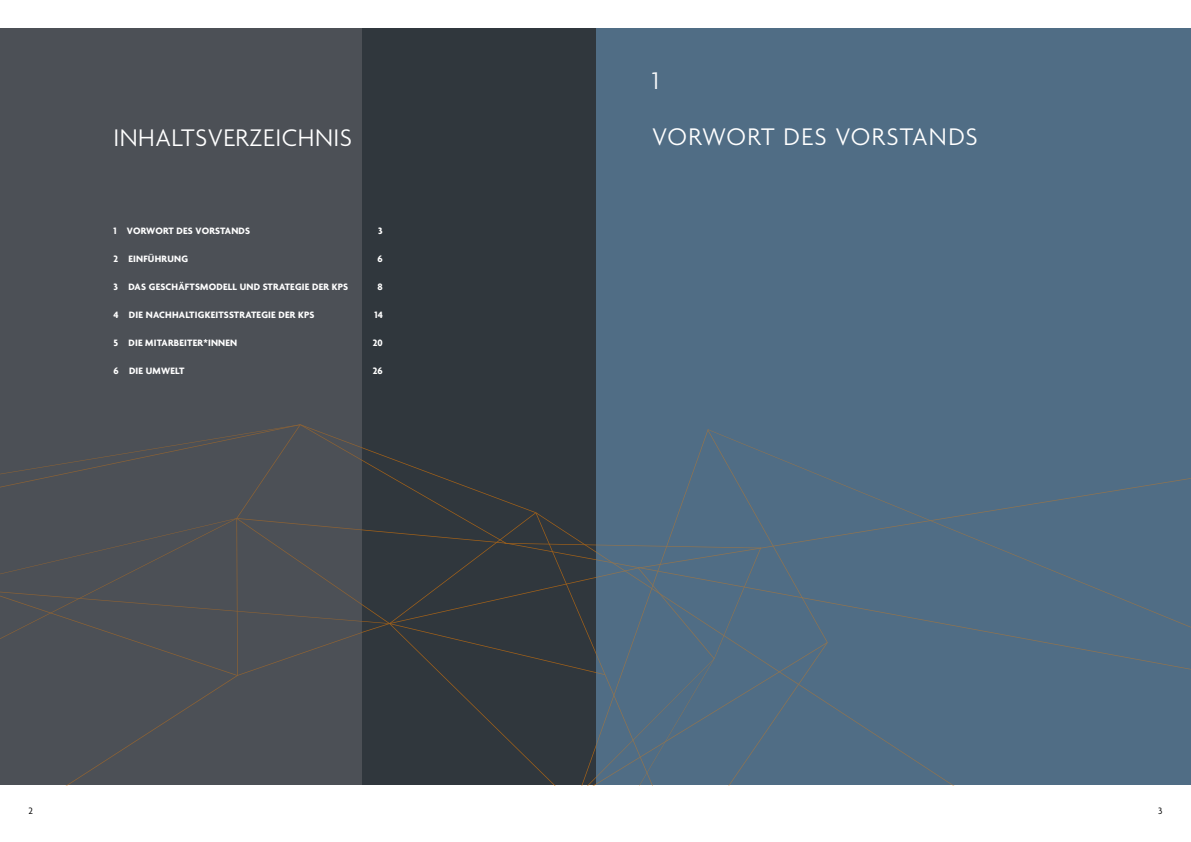
<style>
.page{position:relative;width:1191px;height:842px;background:#fff}
.page>*{position:absolute;margin:0;border:0;box-sizing:border-box;transform-origin:0 0}
.t1{font:300 26px "Agenda";letter-spacing:.02em;color:#fff}
.t2{font:300 26px "Agenda";letter-spacing:.04em;color:#fff}
.t3{font:700 10px "Agenda";letter-spacing:.02em;color:#fff}
.t4{font:10px "Agenda";color:#000}
</style>
<div class="page">
<div style="left:595px;top:28px;width:596px;height:757px;background:#506d85"></div>
<svg style="left:827px;top:568px;width:364px;height:73px"></svg>
<svg style="left:827px;top:478px;width:364px;height:90px"></svg>
<div style="left:0;top:28px;width:383px;height:757px;background:#4c5056"></div>
<div style="left:362px;top:28px;width:233px;height:757px;background:#30373d"></div>
<svg style="left:0;top:424px;width:827px;height:361px"></svg>
<h1 class="t1" style="left:652px;top:67px;width:8px">1</h1>
<h1 class="t1" style="left:113px;top:124px;width:240px">INHALTSVERZEICHNIS</h1>
<h1 class="t2" style="left:652px;top:123px;width:327px">VORWORT DES VORSTANDS</h1>
<p class="t3" style="left:113px;top:225px;width:138px">1 VORWORT DES VORSTANDS</p>
<p class="t3" style="left:378px;top:225px;width:6px">3</p>
<p class="t3" style="left:113px;top:253px;width:76px">2 EINFÜHRUNG</p>
<p class="t3" style="left:377px;top:253px;width:7px">6</p>
<p class="t3" style="left:113px;top:281px;width:236px">3 DAS GESCHÄFTSMODELL UND STRATEGIE DER KPS</p>
<p class="t3" style="left:377px;top:281px;width:7px">8</p>
<p class="t3" style="left:113px;top:309px;width:202px">4 DIE NACHHALTIGKEITSSTRATEGIE DER KPS</p>
<p class="t3" style="left:374px;top:309px;width:10px">14</p>
<p class="t3" style="left:113px;top:337px;width:125px">5 DIE MITARBEITER*INNEN</p>
<p class="t3" style="left:373px;top:337px;width:12px">20</p>
<p class="t3" style="left:113px;top:365px;width:73px">6 DIE UMWELT</p>
<p class="t3" style="left:373px;top:365px;width:12px">26</p>
<p class="t4" style="left:28px;top:805px;width:6px">2</p>
<p class="t4" style="left:1158px;top:805px;width:6px">3</p>
</div>
